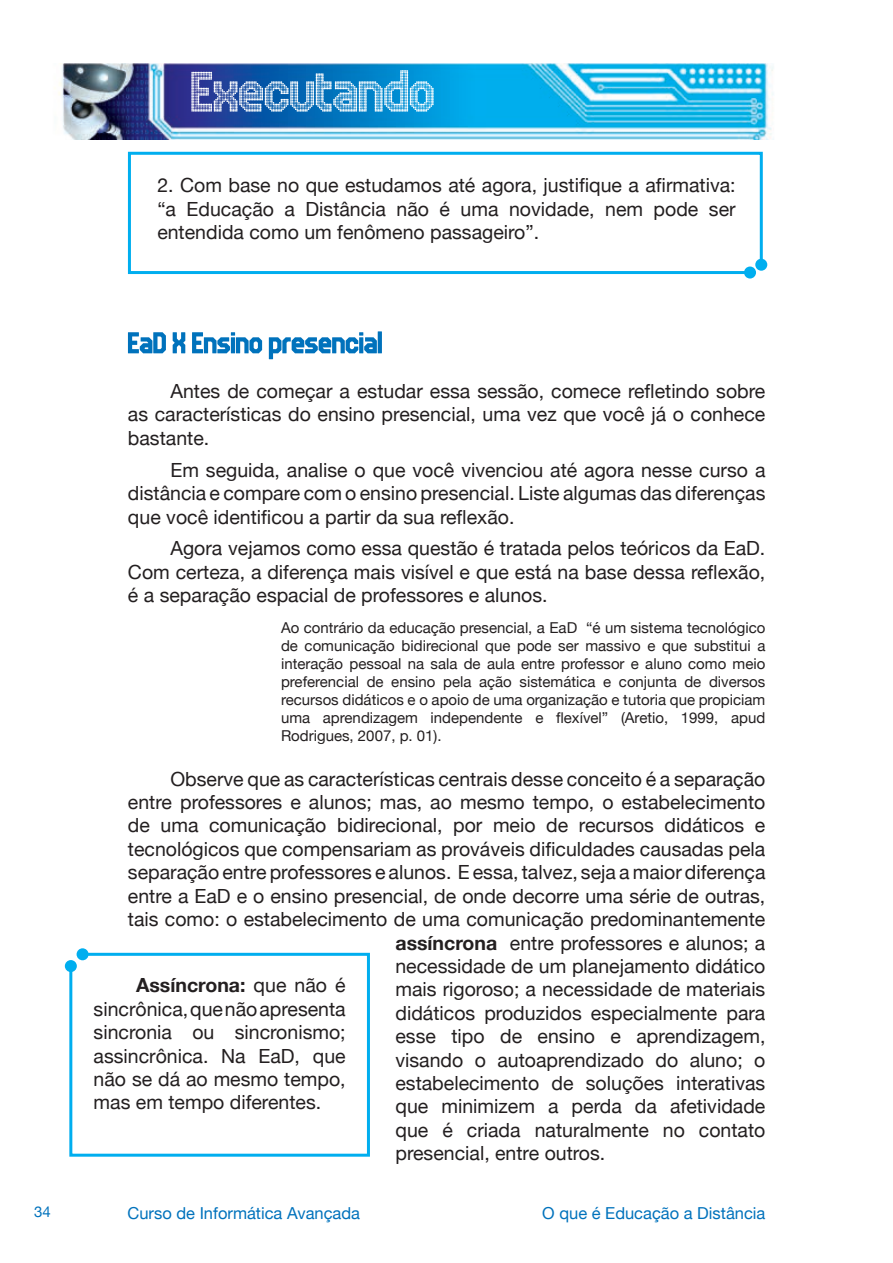
<style>
.page{position:relative;width:893px;height:1263px;background:#fff}
.page>*{position:absolute;margin:0;border:0;box-sizing:border-box;transform-origin:0 0}
.Título_Sessão__-_par{font:102px "JD Digital";color:#fff}
.Parágrafo_-_Título{font:54px "JD Erica";color:#0072bc}
.Parágrafo{font:19.5px/23.4px "Helvetica Neue";color:#231f20;text-align:justify}
.Parágrafo_-_Questão{font:19.5px/23.4px "Helvetica Neue";color:#231f20;text-align:justify}
.t1{font:16.5px "Helvetica Neue";color:#0072bc}
.Parágrafo_-_Citação{font:15px/18px "Helvetica Neue";color:#231f20;text-align:justify}
.t2{font:15px "Helvetica Neue";color:#0072bc}
.s1{font-weight:700}
</style>
<div class="page">
<svg style="left:127px;top:151px;width:637px;height:125px"></svg>
<div style="left:755px;top:259px;width:12px;height:12px;background:#00aeef;border-radius:50%"></div>
<div style="left:744px;top:267px;width:12px;height:12px;background:#00aeef;border-radius:50%"></div>
<svg style="left:68px;top:951px;width:302px;height:206px"></svg>
<div style="left:65px;top:960px;width:12px;height:12px;background:#00aeef;border-radius:50%"></div>
<div style="left:77px;top:948px;width:12px;height:12px;background:#00aeef;border-radius:50%"></div>
<img style="left:58px;top:64px;width:716px;height:75px">
<p class="Título_Sessão__-_par" style="left:191px;top:17px;width:245px">Executando</p>
<p class="Parágrafo_-_Questão" style="left:157px;top:175px;width:580px">2. Com base no que estudamos até agora, justifique a afirmativa: “a Educação a Distância não é uma novidade, nem pode ser entendida como um fenômeno passageiro”.</p>
<p class="Parágrafo_-_Título" style="left:128px;top:303px;width:256px">EaD X Ensino presencial</p>
<p class="Parágrafo" style="left:128px;top:380px;width:639px;text-indent:43px">Antes de começar a estudar essa sessão, comece refletindo sobre as características do ensino presencial, uma vez que você já o conhece bastante.</p>
<p class="Parágrafo" style="left:128px;top:459px;width:639px;text-indent:43px">Em seguida, analise o que você vivenciou até agora nesse curso a distância e compare com o ensino presencial. Liste algumas das diferenças que você identificou a partir da sua reflexão.</p>
<p class="Parágrafo" style="left:128px;top:538px;width:639px;text-indent:43px">Agora vejamos como essa questão é tratada pelos teóricos da EaD.<br>Com certeza, a diferença mais visível e que está na base dessa reflexão, é a separação espacial de professores e alunos.</p>
<p class="Parágrafo_-_Citação" style="left:281px;top:619px;width:486px">Ao contrário da educação presencial, a EaD “é um sistema tecnológico de comunicação bidirecional que pode ser massivo e que substitui a interação pessoal na sala de aula entre professor e aluno como meio preferencial de ensino pela ação sistemática e conjunta de diversos recursos didáticos e o apoio de uma organização e tutoria que propiciam uma aprendizagem independente e flexível” (Aretio, 1999, apud Rodrigues, 2007, p. 01).</p>
<p class="Parágrafo" style="left:170px;top:768px;width:596px">Observe que as características centrais desse conceito é a separação</p>
<p class="Parágrafo" style="left:128px;top:791px;width:639px">entre professores e alunos; mas, ao mesmo tempo, o estabelecimento</p>
<p class="Parágrafo" style="left:128px;top:815px;width:639px">de uma comunicação bidirecional, por meio de recursos didáticos e</p>
<p class="Parágrafo" style="left:128px;top:838px;width:639px">tecnológicos que compensariam as prováveis dificuldades causadas pela</p>
<p class="Parágrafo" style="left:128px;top:862px;width:639px">separação entre professores e alunos. E essa, talvez, seja a maior diferença</p>
<p class="Parágrafo" style="left:128px;top:885px;width:639px">entre a EaD e o ensino presencial, de onde decorre uma série de outras,</p>
<p class="Parágrafo" style="left:128px;top:908px;width:639px">tais como: o estabelecimento de uma comunicação predominantemente</p>
<p class="Parágrafo" style="left:395px;top:932px;width:371px"><span class="s1">assíncrona</span> entre professores e alunos; a</p>
<p class="Parágrafo" style="left:395px;top:955px;width:371px">necessidade de um planejamento didático</p>
<p class="Parágrafo" style="left:395px;top:979px;width:371px">mais rigoroso; a necessidade de materiais</p>
<p class="Parágrafo" style="left:395px;top:1002px;width:371px">didáticos produzidos especialmente para</p>
<p class="Parágrafo" style="left:395px;top:1025px;width:371px">esse tipo de ensino e aprendizagem,</p>
<p class="Parágrafo" style="left:395px;top:1049px;width:371px">visando o autoaprendizado do aluno; o</p>
<p class="Parágrafo" style="left:395px;top:1072px;width:371px">estabelecimento de soluções interativas</p>
<p class="Parágrafo" style="left:395px;top:1096px;width:371px">que minimizem a perda da afetividade</p>
<p class="Parágrafo" style="left:395px;top:1119px;width:371px">que é criada naturalmente no contato</p>
<p class="Parágrafo" style="left:395px;top:1142px;width:211px">presencial, entre outros.</p>
<p class="Parágrafo" style="left:94px;top:975px;width:254px;text-indent:43px"><span class="s1">Assíncrona:</span> que não é sincrônica, que não apresenta sincronia ou sincronismo; assincrônica. Na EaD, que não se dá ao mesmo tempo, mas em tempo diferentes.</p>
<p class="t2" style="left:34px;top:1201px;width:18px">34</p>
<p class="t1" style="left:128px;top:1201px;width:234px">Curso de Informática Avançada</p>
<p class="t1" style="left:542px;top:1201px;width:225px">O que é Educação a Distância</p>
</div>
